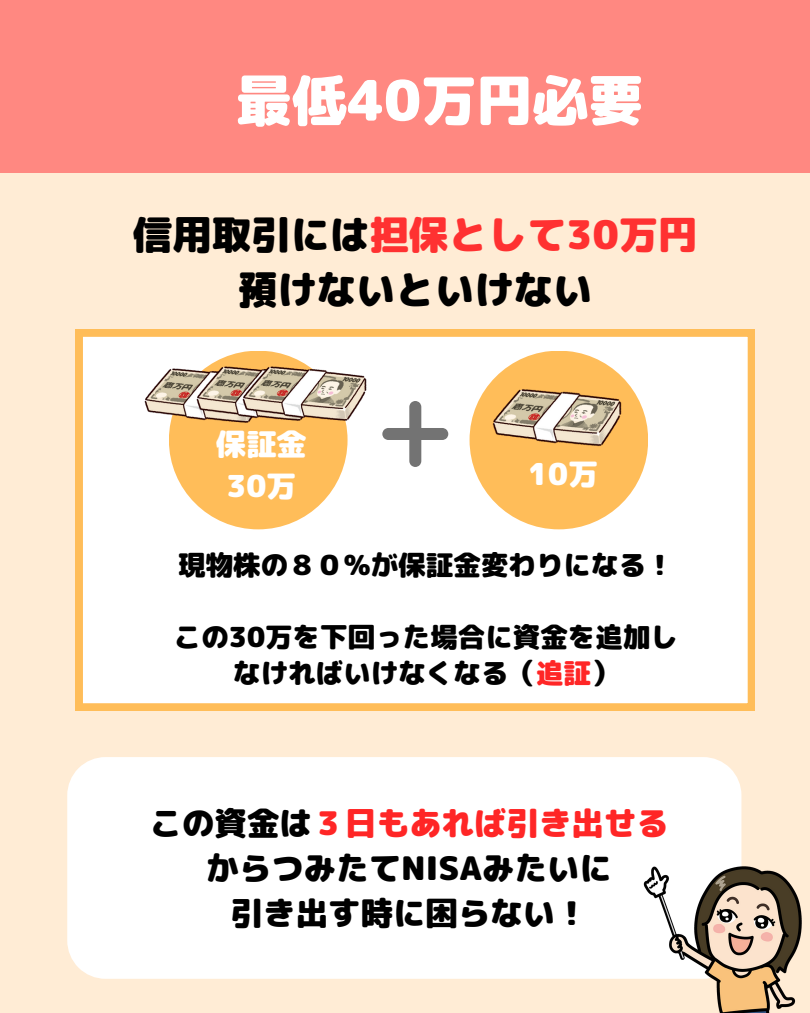
<style>
.page{position:relative;width:810px;height:1013px;background:#fff}
.page>*{position:absolute;margin:0;border:0;box-sizing:border-box;transform-origin:0 0}
.t1{font:55.7px "rounded mplus 1 p black";color:#fff}
.t2{font:39.4px "rounded mplus 1 p black";color:#ff3131}
.t3{font:39.4px "rounded mplus 1 p black";color:#000}
.t4{font:32.5px "rounded mplus 1 p black";color:#000}
.t5{font:32.5px "rounded mplus 1 p black";color:#ff2626}
.t6{font:30.2px "rounded mplus 1 p black";color:#fff}
.t7{font:27.5px/36px "rounded mplus 1 p black";color:#000;text-align:center}
.s1{color:#000}
.s2{color:#ff2626}
</style>
<div class="page">
<div style="left:0;top:0;width:810px;height:1012px;background:#ffecd5"></div>
<div style="left:0;top:0;width:810px;height:172px;background:#ff8881"></div>
<svg style="left:75px;top:329px;width:680px;height:381px"></svg>
<div style="left:67px;top:757px;width:674px;height:221px;background:#fff"></div>
<img style="left:625px;top:858px;width:177px;height:154px">
<div style="left:169px;top:350px;width:179px;height:179px;background:#ffbd59;border-radius:50%"></div>
<svg style="left:382px;top:401px;width:66px;height:66px"></svg>
<div style="left:470px;top:350px;width:178px;height:179px;background:#ffbd59;border-radius:50%"></div>
<img style="left:489px;top:350px;width:136px;height:97px">
<img style="left:141px;top:331px;width:52px;height:130px">
<img style="left:193px;top:329px;width:47px;height:94px">
<img style="left:240px;top:329px;width:130px;height:130px">
<p class="t1" style="left:236px;top:61px;width:409px">最低40万円必要</p>
<p class="t2" style="left:133px;top:206px;width:566px"><span class="s1">信用取引には</span>担保として30万円</p>
<p class="t3" style="left:238px;top:261px;width:356px">預けないといけない</p>
<p class="t6" style="left:216px;top:422px;width:92px">保証金</p>
<p class="t6" style="left:226px;top:464px;width:72px">30万</p>
<p class="t6" style="left:528px;top:452px;width:72px">10万</p>
<p class="t7" style="left:178px;top:547px;width:497px">現物株の８０％が保証金変わりになる！</p>
<p class="t7" style="left:174px;top:619px;width:506px">この30万を下回った場合に資金を追加しなければいけなくなる（<span class="s2">追証</span>）</p>
<p class="t5" style="left:150px;top:800px;width:521px"><span class="s1">この資金は</span>３日もあれば引き出せる</p>
<p class="t4" style="left:207px;top:845px;width:407px">からつみたてNISAみたいに</p>
<p class="t4" style="left:231px;top:890px;width:358px">引き出す時に困らない！</p>
</div>
